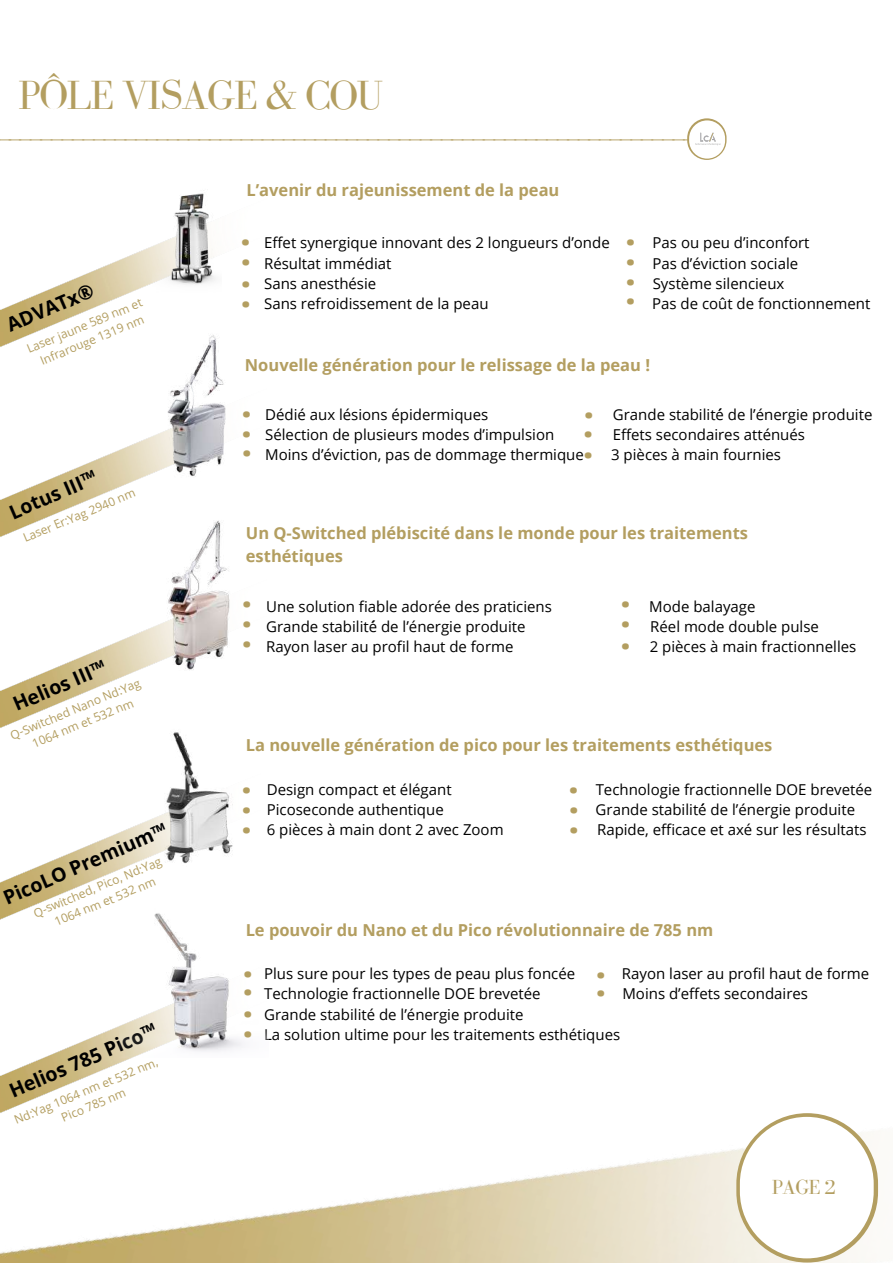
<style>
.page{position:relative;width:893px;height:1264px;background:#fff}
.page>*{position:absolute;margin:0;border:0;box-sizing:border-box;transform-origin:0 0}
.t1{font:42px "Bodoni FLF";letter-spacing:-.04em;color:#b39e60}
.t2{font:800 33px "Open Sans";color:#b39e60}
.t3{font:21px "Bodoni FLF";color:#b39e60}
.t4{font:700 19.5px "Open Sans";color:#000}
.t5{font:700 16.5px/22.5px "Open Sans";color:#b39e60}
.t6{font:15px/20.2px "Open Sans";color:#000}
.t7{font:12px/16px "Open Sans";color:#b39e60;text-align:center}
</style>
<div class="page">
<img style="left:0;top:246px;width:153px;height:101px">
<img style="left:0;top:444px;width:133px;height:93px">
<img style="left:0;top:638px;width:126px;height:90px">
<img style="left:61px;top:824px;width:77px;height:33px">
<svg style="left:687px;top:118px;width:39px;height:42px"></svg>
<svg style="left:689px;top:120px;width:36px;height:39px"></svg>
<img style="left:690px;top:122px;width:35px;height:35px">
<img style="left:153px;top:193px;width:63px;height:92px">
<img style="left:126px;top:514px;width:104px;height:161px">
<img style="left:133px;top:327px;width:93px;height:154px">
<img style="left:138px;top:732px;width:95px;height:125px">
<img style="left:0;top:857px;width:879px;height:405px">
<svg style="left:736px;top:1113px;width:142px;height:149px;background:#bba871"></svg>
<div style="left:739px;top:1116px;width:134px;height:142px;background:#fff;border-radius:67px"></div>
<h1 class="t1" style="left:18px;top:73px;width:367px">PÔLE VISAGE &amp; COU</h1>
<h1 class="t1" style="left:-2px;top:103px;width:698px">__________________________________________________________________</h1>
<h3 class="t4" style="left:2px;top:313px;width:94px;rotate:-23deg">ADVATx®</h3>
<p class="t7" style="left:24px;top:342px;width:125px;rotate:-23deg">Laser jaune 589 nm et<br>Infrarouge 1319 nm</p>
<h3 class="t4" style="left:5px;top:500px;width:94px;rotate:-23deg">Lotus III™</h3>
<p class="t7" style="left:21px;top:531px;width:122px;rotate:-23deg">Laser Er:Yag 2940 nm</p>
<h3 class="t4" style="left:9px;top:692px;width:101px;rotate:-23deg">Helios III™</h3>
<p class="t7" style="left:8px;top:728px;width:141px;rotate:-23deg">Q-Switched Nano Nd:Yag<br>1064 nm et 532 nm</p>
<h3 class="t4" style="left:-1px;top:885px;width:177px;rotate:-23deg">PicoLO Premium™</h3>
<p class="t7" style="left:31px;top:906px;width:139px;rotate:-23deg">Q-switched, Pico, Nd:Yag<br>1064 nm et 532 nm</p>
<h3 class="t4" style="left:5px;top:1078px;width:160px;rotate:-23deg">Helios 785 Pico™</h3>
<p class="t7" style="left:12px;top:1113px;width:155px;rotate:-23deg">Nd:Yag 1064 nm et 532 nm,<br>Pico 785 nm</p>
<p class="t5" style="left:246px;top:178px;width:314px">L’avenir du rajeunissement de la peau</p>
<h2 class="t2" style="left:241px;top:210px;width:11px">.</h2>
<h2 class="t2" style="left:241px;top:230px;width:11px">.</h2>
<h2 class="t2" style="left:241px;top:252px;width:11px">.</h2>
<p class="t6" style="left:264px;top:232px;width:347px">Effet synergique innovant des 2 longueurs d’onde</p>
<p class="t6" style="left:652px;top:232px;width:158px">Pas ou peu d’inconfort</p>
<p class="t6" style="left:264px;top:252px;width:129px">Résultat immédiat</p>
<p class="t6" style="left:652px;top:252px;width:147px">Pas d’éviction sociale</p>
<p class="t6" style="left:264px;top:273px;width:114px">Sans anesthésie</p>
<p class="t6" style="left:652px;top:273px;width:133px">Système silencieux</p>
<p class="t6" style="left:264px;top:293px;width:226px">Sans refroidissement de la peau</p>
<p class="t6" style="left:652px;top:293px;width:220px">Pas de coût de fonctionnement</p>
<h2 class="t2" style="left:625px;top:210px;width:11px">.</h2>
<h2 class="t2" style="left:625px;top:230px;width:11px">.</h2>
<h2 class="t2" style="left:625px;top:249px;width:11px">.</h2>
<h2 class="t2" style="left:625px;top:269px;width:11px">.</h2>
<h2 class="t2" style="left:241px;top:272px;width:11px">.</h2>
<p class="t5" style="left:245px;top:353px;width:406px">Nouvelle génération pour le relissage de la peau !</p>
<h2 class="t2" style="left:242px;top:381px;width:11px">.</h2>
<p class="t6" style="left:265px;top:403px;width:225px">Dédié aux lésions épidermiques</p>
<p class="t6" style="left:613px;top:403px;width:261px">Grande stabilité́ de l’énergie produite</p>
<p class="t6" style="left:265px;top:424px;width:290px">Sélection de plusieurs modes d’impulsion</p>
<p class="t6" style="left:612px;top:424px;width:194px">Effets secondaires atténués</p>
<p class="t6" style="left:265px;top:444px;width:320px">Moins d’éviction, pas de dommage thermique</p>
<p class="t6" style="left:611px;top:444px;width:171px">3 pièces à main fournies</p>
<h2 class="t2" style="left:584px;top:382px;width:11px">.</h2>
<h2 class="t2" style="left:583px;top:402px;width:11px">.</h2>
<h2 class="t2" style="left:583px;top:423px;width:11px">.</h2>
<h2 class="t2" style="left:242px;top:402px;width:11px">.</h2>
<h2 class="t2" style="left:242px;top:421px;width:11px">.</h2>
<p class="t5" style="left:246px;top:521px;width:503px">Un Q-Switched plébiscité dans le monde pour les traitements esthétiques</p>
<h2 class="t2" style="left:242px;top:572px;width:11px">.</h2>
<h2 class="t2" style="left:242px;top:591px;width:11px">.</h2>
<h2 class="t2" style="left:242px;top:612px;width:11px">.</h2>
<p class="t6" style="left:266px;top:595px;width:287px">Une solution fiable adorée des praticiens</p>
<p class="t6" style="left:649px;top:595px;width:108px">Mode balayage</p>
<p class="t6" style="left:266px;top:616px;width:261px">Grande stabilité́ de l’énergie produite</p>
<p class="t6" style="left:650px;top:616px;width:170px">Réel mode double pulse</p>
<p class="t6" style="left:266px;top:636px;width:249px">Rayon laser au profil haut de forme</p>
<p class="t6" style="left:649px;top:636px;width:208px">2 pièces à main fractionnelles</p>
<h2 class="t2" style="left:621px;top:571px;width:11px">.</h2>
<h2 class="t2" style="left:621px;top:592px;width:11px">.</h2>
<h2 class="t2" style="left:621px;top:613px;width:11px">.</h2>
<p class="t5" style="left:246px;top:733px;width:528px">La nouvelle génération de pico pour les traitements esthétiques</p>
<h2 class="t2" style="left:242px;top:758px;width:11px">.</h2>
<h2 class="t2" style="left:242px;top:778px;width:11px">.</h2>
<h2 class="t2" style="left:242px;top:797px;width:11px">.</h2>
<p class="t6" style="left:267px;top:779px;width:186px">Design compact et élégant</p>
<p class="t6" style="left:595px;top:779px;width:278px">Technologie fractionnelle DOE brevetée</p>
<p class="t6" style="left:267px;top:799px;width:178px">Picoseconde authentique</p>
<p class="t6" style="left:595px;top:799px;width:261px">Grande stabilité́ de l’énergie produite</p>
<p class="t6" style="left:267px;top:819px;width:238px">6 pièces à main dont 2 avec Zoom</p>
<p class="t6" style="left:597px;top:819px;width:271px">Rapide, efficace et axé sur les résultats</p>
<h2 class="t2" style="left:568px;top:758px;width:11px">.</h2>
<h2 class="t2" style="left:569px;top:778px;width:11px">.</h2>
<h2 class="t2" style="left:569px;top:797px;width:11px">.</h2>
<p class="t5" style="left:246px;top:918px;width:469px">Le pouvoir du Nano et du Pico révolutionnaire de 785 nm</p>
<h2 class="t2" style="left:243px;top:941px;width:11px">.</h2>
<h2 class="t2" style="left:243px;top:959px;width:11px">.</h2>
<h2 class="t2" style="left:243px;top:982px;width:11px">.</h2>
<h2 class="t2" style="left:243px;top:1001px;width:11px">.</h2>
<p class="t6" style="left:264px;top:963px;width:312px">Plus sure pour les types de peau plus foncée</p>
<p class="t6" style="left:622px;top:963px;width:249px">Rayon laser au profil haut de forme</p>
<p class="t6" style="left:264px;top:983px;width:278px">Technologie fractionnelle DOE brevetée</p>
<p class="t6" style="left:622px;top:983px;width:187px">Moins d’effets secondaires</p>
<p class="t6" style="left:264px;top:1003px;width:357px">Grande stabilité de l’énergie produite<br>La solution ultime pour les traitements esthétiques</p>
<h2 class="t2" style="left:596px;top:942px;width:11px">.</h2>
<h2 class="t2" style="left:596px;top:960px;width:11px">.</h2>
<h3 class="t3" style="left:771px;top:1176px;width:66px">PAGE 2</h3>
</div>
